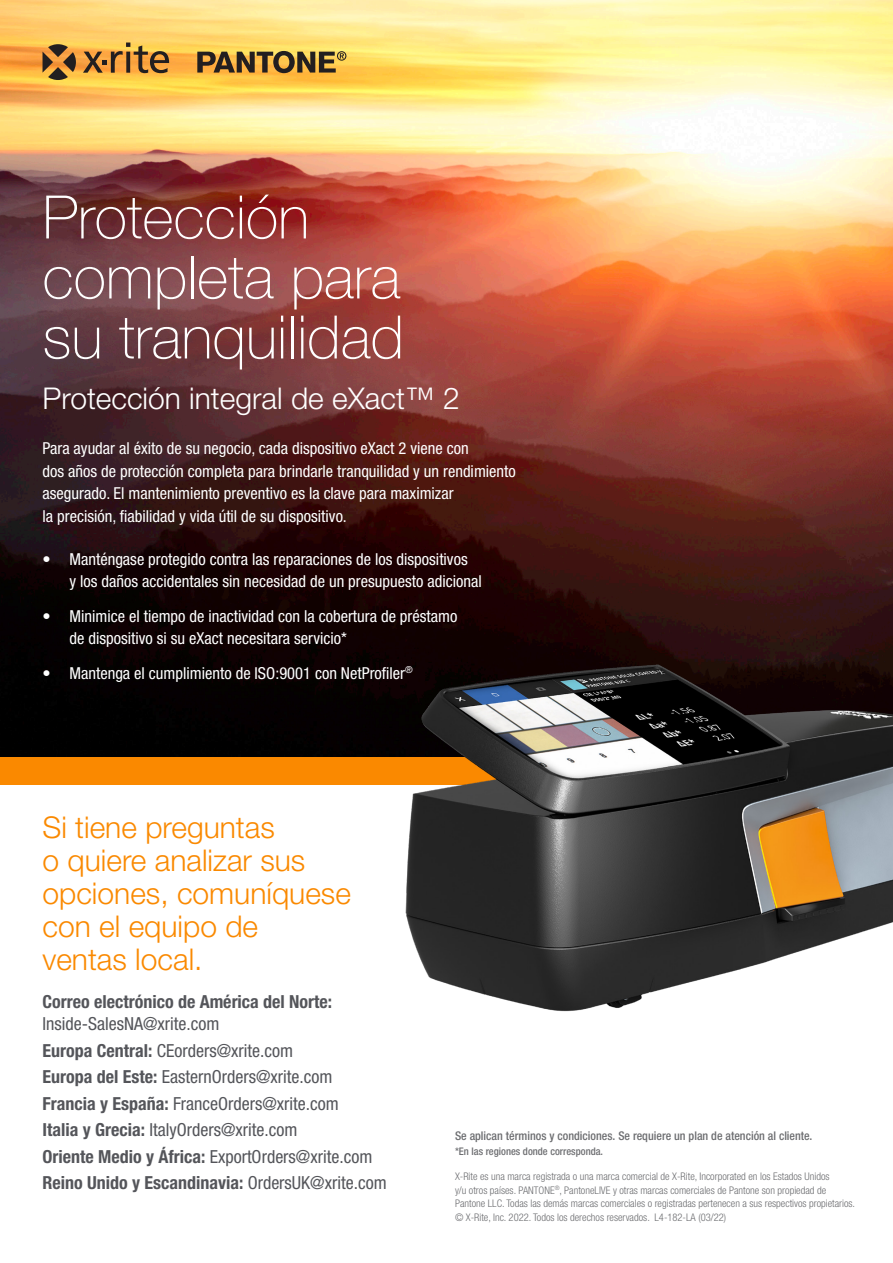
<style>
.page{position:relative;width:893px;height:1263px;background:#fff}
.page>*{position:absolute;margin:0;border:0;box-sizing:border-box;transform-origin:0 0}
.t1{font:100 60px/60px "Helvetica Neue LT Std";color:#fff}
.t2{font:300 30px/33px "Helvetica Neue LT Std";color:#fa8900}
.t3{font:300 30px "Helvetica Neue LT Std";color:#fff}
.T2{font:condensed 18px "Helvetica Neue LT Std";color:#54555a}
.T2-2{font:700 condensed 18px "Helvetica Neue LT Std";color:#54555a}
.T1{font:condensed 16.5px/22.5px "Helvetica Neue LT Std";color:#fff}
.t4{font:500 condensed 12px "Helvetica Neue LT Std";color:#6c6d70}
.CPY{font:300 condensed 10.5px/13.5px "Helvetica Neue LT Std";color:#6c6d70}
.T3{font:500 condensed 10.5px "Helvetica Neue LT Std";color:#6c6d70}
.s1{font-weight:700}
.s2{font-weight:400}
</style>
<div class="page">
<img style="left:0;top:0;width:893px;height:757px">
<svg style="left:197px;top:51px;width:149px;height:22px;background:#8b6d35"></svg>
<svg style="left:83px;top:43px;width:86px;height:30px;background:#bb883c"></svg>
<svg style="left:43px;top:44px;width:33px;height:36px"></svg>
<div style="left:0;top:757px;width:893px;height:28px;background:#fa8900"></div>
<img style="left:374px;top:639px;width:519px;height:373px">
<h1 class="t1" style="left:43px;top:187px;width:363px">Protección completa para su tranquilidad</h1>
<h2 class="t3" style="left:43px;top:380px;width:419px">Protección integral de eXact™ 2</h2>
<p class="T1" style="left:43px;top:437px;width:475px">Para ayudar al éxito de su negocio, cada dispositivo eXact 2 viene con<br>dos años de protección completa para brindarle tranquilidad y un rendimiento asegurado. El mantenimiento preventivo es la clave para maximizar<br>la precisión, fiabilidad y vida útil de su dispositivo.</p>
<p class="T1" style="left:70px;top:547px;width:414px;text-indent:-27px">• Manténgase protegido contra las reparaciones de los dispositivos<br>y los daños accidentales sin necesidad de un presupuesto adicional</p>
<p class="T1" style="left:70px;top:604px;width:389px;text-indent:-27px">• Minimice el tiempo de inactividad con la cobertura de préstamo de dispositivo si su eXact necesitara servicio*</p>
<p class="T1" style="left:43px;top:661px;width:372px">• Mantenga el cumplimiento de ISO:9001 con NetProfiler<sup>®</sup></p>
<h3 class="t2" style="left:43px;top:810px;width:310px">Si tiene preguntas<br>o quiere analizar sus opciones, comuníquese con el equipo de<br>ventas local.</h3>
<p class="T2-2" style="left:43px;top:991px;width:291px">Correo electrónico de América del Norte:</p>
<p class="T2" style="left:43px;top:1013px;width:178px">Inside-SalesNA@xrite.com</p>
<p class="T2" style="left:43px;top:1040px;width:252px"><span class="s1">Europa Central:</span> CEorders@xrite.com</p>
<p class="T2" style="left:43px;top:1066px;width:291px"><span class="s1">Europa del Este:</span> EasternOrders@xrite.com</p>
<p class="T2" style="left:43px;top:1093px;width:298px"><span class="s1">Francia y España:</span> FranceOrders@xrite.com</p>
<p class="T2" style="left:43px;top:1119px;width:256px"><span class="s1">Italia y Grecia:</span> ItalyOrders@xrite.com</p>
<p class="T2" style="left:43px;top:1146px;width:331px"><span class="s1">Oriente Medio y África:</span> ExportOrders@xrite.com</p>
<p class="T2-2" style="left:43px;top:1172px;width:346px">Reino Unido y Escandinavia: <span class="s2">OrdersUK@xrite.com</span></p>
<h4 class="t4" style="left:455px;top:1128px;width:359px">Se aplican términos y condiciones. Se requiere un plan de atención al cliente.</h4>
<p class="T3" style="left:455px;top:1145px;width:150px">*En las regiones donde corresponda.</p>
<p class="CPY" style="left:455px;top:1170px;width:402px">X-Rite es una marca registrada o una marca comercial de X-Rite, Incorporated en los Estados Unidos<br>y/u otros países. PANTONE<sup>®</sup>, PantoneLIVE y otras marcas comerciales de Pantone son propiedad de Pantone LLC. Todas las demás marcas comerciales o registradas pertenecen a sus respectivos propietarios. © X-Rite, Inc. 2022. Todos los derechos reservados. L4-182-LA (03/22)</p>
</div>
